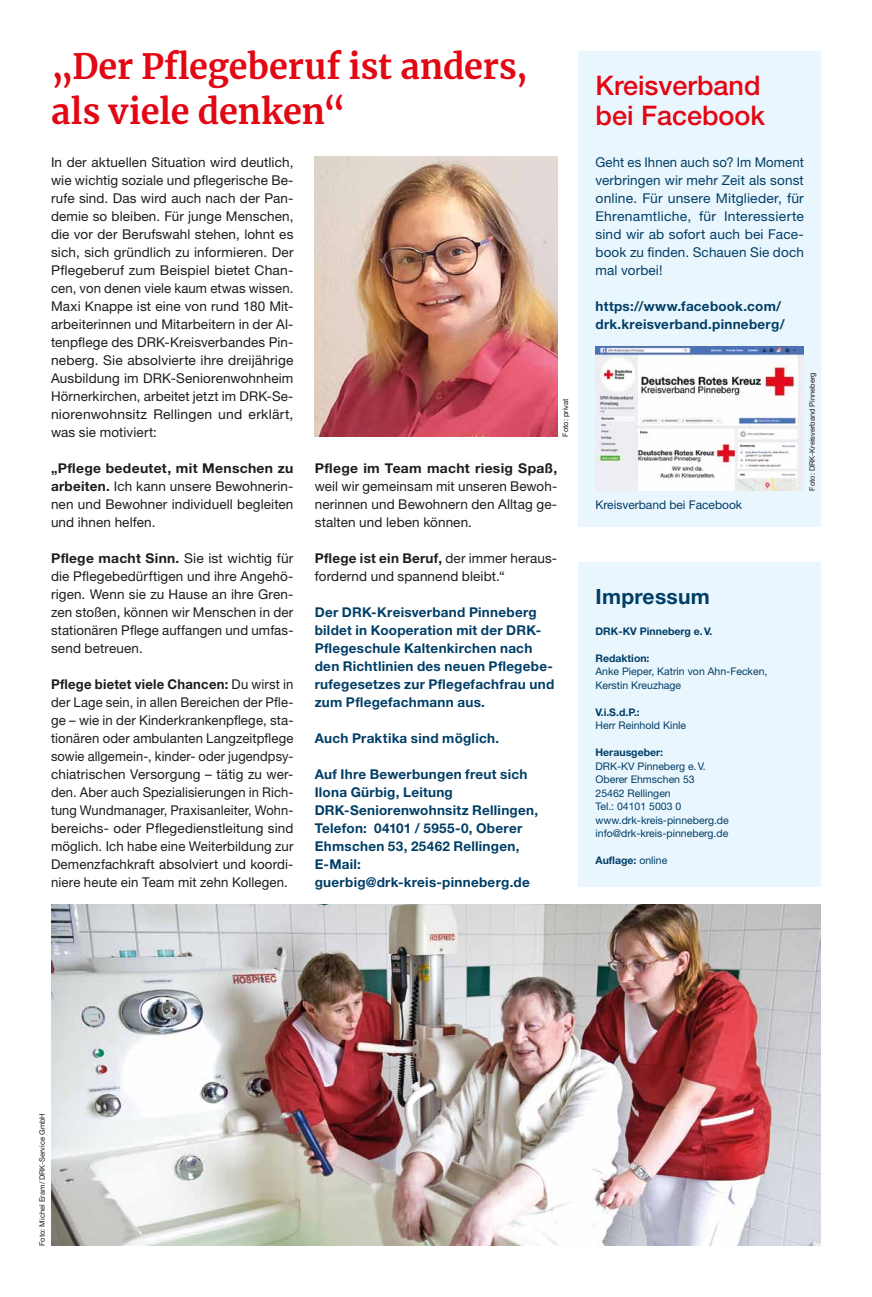
<style>
.page{position:relative;width:872px;height:1297px;background:#fff}
.page>*{position:absolute;margin:0;border:0;box-sizing:border-box;transform-origin:0 0}
.MGB_Headline_23{font:700 34.5px/45px "Merriweather";color:#e30613}
.MGB_Headline3{font:500 27px/30px "Helvetica Neue LT Pro";color:#e30613}
.t1{font:700 21px "Helvetica Neue LT Pro";letter-spacing:.015em;color:#003e66}
.MGB_Copy{font:13.5px/18px "Helvetica Neue LT Pro";letter-spacing:.01em;color:#1d1d1b;text-align:justify}
.MGB_Info{font:700 13.5px/18px "Helvetica Neue LT Pro";letter-spacing:.02em;color:#003e66}
.MGB_Copy-2{font:13.5px/18px "Helvetica Neue LT Pro";letter-spacing:.01em;color:#003e66;text-align:justify}
.MGB_BU{font:12px "Helvetica Neue LT Pro";color:#003e66}
.MGB_Impressum{font:10.5px "Helvetica Neue LT Pro";color:#003e66}
.MGB_Impressum-2{font:700 10.5px "Helvetica Neue LT Pro";color:#003e66}
.MGB_Fotocredits{font:7.5px "Helvetica Neue LT Pro";color:#1d1d1b}
.s1{font-weight:700}
.s2{font-weight:400}
</style>
<div class="page">
<div style="left:578px;top:563px;width:243px;height:324px;background:#eaf6fe"></div>
<div style="left:578px;top:51px;width:243px;height:476px;background:#eaf6fe"></div>
<img style="left:315px;top:157px;width:242px;height:280px">
<img style="left:595px;top:347px;width:209px;height:144px">
<img style="left:51px;top:905px;width:770px;height:341px">
<p class="MGB_Headline_23" style="left:51px;top:43px;width:478px">„Der Pflegeberuf ist anders, als viele denken“</p>
<p class="MGB_Copy" style="left:51px;top:152px;width:244px">In der aktuellen Situation wird deutlich, wie wichtig soziale und pflegerische Be&shy;rufe sind. Das wird auch nach der Pan&shy;demie so bleiben. Für junge Menschen, die vor der Berufswahl stehen, lohnt es sich, sich gründlich zu informieren. Der Pflegeberuf zum Beispiel bietet Chan&shy;cen, von denen viele kaum etwas wissen.<br>Maxi Knappe ist eine von rund 180 Mit&shy;arbeiterinnen und Mitarbeitern in der Al&shy;tenpflege des DRK-Kreisverbandes Pin&shy;neberg. Sie absolvierte ihre dreijährige Ausbildung im DRK-Seniorenwohnheim Hörnerkirchen, arbeitet jetzt im DRK-Se&shy;niorenwohnsitz Rellingen und erklärt, was sie motiviert:</p>
<p class="MGB_Copy" style="left:51px;top:458px;width:244px"><span class="s1">„Pflege bedeutet, mit Menschen zu arbeiten.</span> Ich kann unsere Bewohnerin&shy;nen und Bewohner individuell begleiten und ihnen helfen.</p>
<p class="MGB_Copy" style="left:51px;top:548px;width:244px"><span class="s1">Pflege macht Sinn.</span> Sie ist wichtig für die Pflegebedürftigen und ihre Angehö&shy;rigen. Wenn sie zu Hause an ihre Gren&shy;zen stoßen, können wir Menschen in der stationären Pflege auffangen und umfas&shy;send betreuen.</p>
<p class="MGB_Copy" style="left:51px;top:674px;width:244px"><span class="s1">Pflege bietet viele Chancen:</span> Du wirst in der Lage sein, in allen Bereichen der Pfle&shy;ge – wie in der Kinderkrankenpflege, sta&shy;tionären oder ambulanten Langzeitpflege sowie allgemein-, kinder- oder jugendpsy&shy;chiatrischen Versorgung – tätig zu wer&shy;den. Aber auch Spezialisierungen in Rich&shy;tung Wundmanager, Praxisanleiter, Wohn&shy;bereichs- oder Pflegedienstleitung sind möglich. Ich habe eine Weiterbildung zur Demenzfachkraft absolviert und koordi&shy;niere heute ein Team mit zehn Kollegen.</p>
<p class="MGB_Fotocredits" style="left:561px;top:437px;width:40px;rotate:-90deg">Foto: privat</p>
<p class="MGB_Copy" style="left:315px;top:458px;width:244px"><span class="s1">Pflege im Team macht riesig Spaß, </span>weil wir gemeinsam mit unseren Bewoh&shy;nerinnen und Bewohnern den Alltag ge&shy;stalten und leben können.</p>
<p class="MGB_Copy" style="left:315px;top:548px;width:244px"><span class="s1">Pflege ist ein Beruf,</span> der immer heraus&shy;fordernd und spannend bleibt.“</p>
<p class="MGB_Info" style="left:315px;top:602px;width:241px">Der DRK-Kreisverband Pinneberg bildet in Kooperation mit der DRK-Pflegeschule Kaltenkirchen nach den Richtlinien des neuen Pflegebe&shy;rufegesetzes zur Pflegefachfrau und zum Pflegefachmann aus.</p>
<p class="MGB_Info" style="left:315px;top:728px;width:186px">Auch Praktika sind möglich.</p>
<p class="MGB_Info" style="left:315px;top:764px;width:214px">Auf Ihre Bewerbungen freut sich</p>
<p class="MGB_Info" style="left:315px;top:782px;width:225px">Ilona Gürbig, Leitung<br>DRK-Seniorenwohnsitz Rellingen,</p>
<p class="MGB_Info" style="left:315px;top:818px;width:216px">Telefon: 04101 / 5955-0, Oberer<br>Ehmschen 53, 25462 Rellingen,<br>E-Mail: guerbig@drk-kreis-pinneberg.de</p>
<p class="MGB_Headline3" style="left:595px;top:70px;width:171px">Kreisverband bei Facebook</p>
<p class="MGB_Copy-2" style="left:595px;top:152px;width:210px">Geht es Ihnen auch so? Im Moment verbringen wir mehr Zeit als sonst online. Für unsere Mitglieder, für Ehrenamtliche, für Interessierte sind wir ab sofort auch bei Face&shy;book zu finden. Schauen Sie doch mal vorbei!</p>
<p class="MGB_Info" style="left:595px;top:296px;width:191px">https://www.facebook.com/ drk.kreisverband.pinneberg/</p>
<p class="MGB_BU" style="left:595px;top:497px;width:148px">Kreisverband bei Facebook</p>
<p class="t1" style="left:595px;top:583px;width:116px">Impressum</p>
<p class="MGB_Impressum-2" style="left:595px;top:624px;width:118px">DRK-KV Pinneberg e.V.</p>
<p class="MGB_Impressum-2" style="left:595px;top:651px;width:56px">Redaktion:</p>
<p class="MGB_Impressum" style="left:595px;top:665px;width:173px">Anke Pieper, Katrin von Ahn-Fecken,</p>
<p class="MGB_Impressum" style="left:595px;top:678px;width:87px">Kerstin Kreuzhage</p>
<p class="MGB_Impressum-2" style="left:595px;top:705px;width:46px">V.i.S.d.P.:</p>
<p class="MGB_Impressum" style="left:595px;top:719px;width:92px">Herr Reinhold Kinle</p>
<p class="MGB_Impressum-2" style="left:595px;top:746px;width:69px">Herausgeber:</p>
<p class="MGB_Impressum" style="left:595px;top:759px;width:112px">DRK-KV Pinneberg e.V.</p>
<p class="MGB_Impressum" style="left:595px;top:773px;width:101px">Oberer Ehmschen 53</p>
<p class="MGB_Impressum" style="left:595px;top:786px;width:77px">25462 Rellingen</p>
<p class="MGB_Impressum" style="left:595px;top:800px;width:87px">Tel.: 04101 5003 0</p>
<p class="MGB_Impressum" style="left:595px;top:813px;width:135px">www.drk-kreis-pinneberg.de</p>
<p class="MGB_Impressum" style="left:595px;top:827px;width:134px">info@drk-kreis-pinneberg.de</p>
<p class="MGB_Impressum-2" style="left:595px;top:854px;width:73px">Auflage: <span class="s2">online</span></p>
<p class="MGB_Fotocredits" style="left:807px;top:491px;width:120px;rotate:-90deg">Foto: DRK-Kreisverband Pinneberg</p>
<p class="MGB_Fotocredits" style="left:38px;top:1246px;width:134px;rotate:-90deg">Foto: Michel Eram/DRK-Service GmbH</p>
</div>
